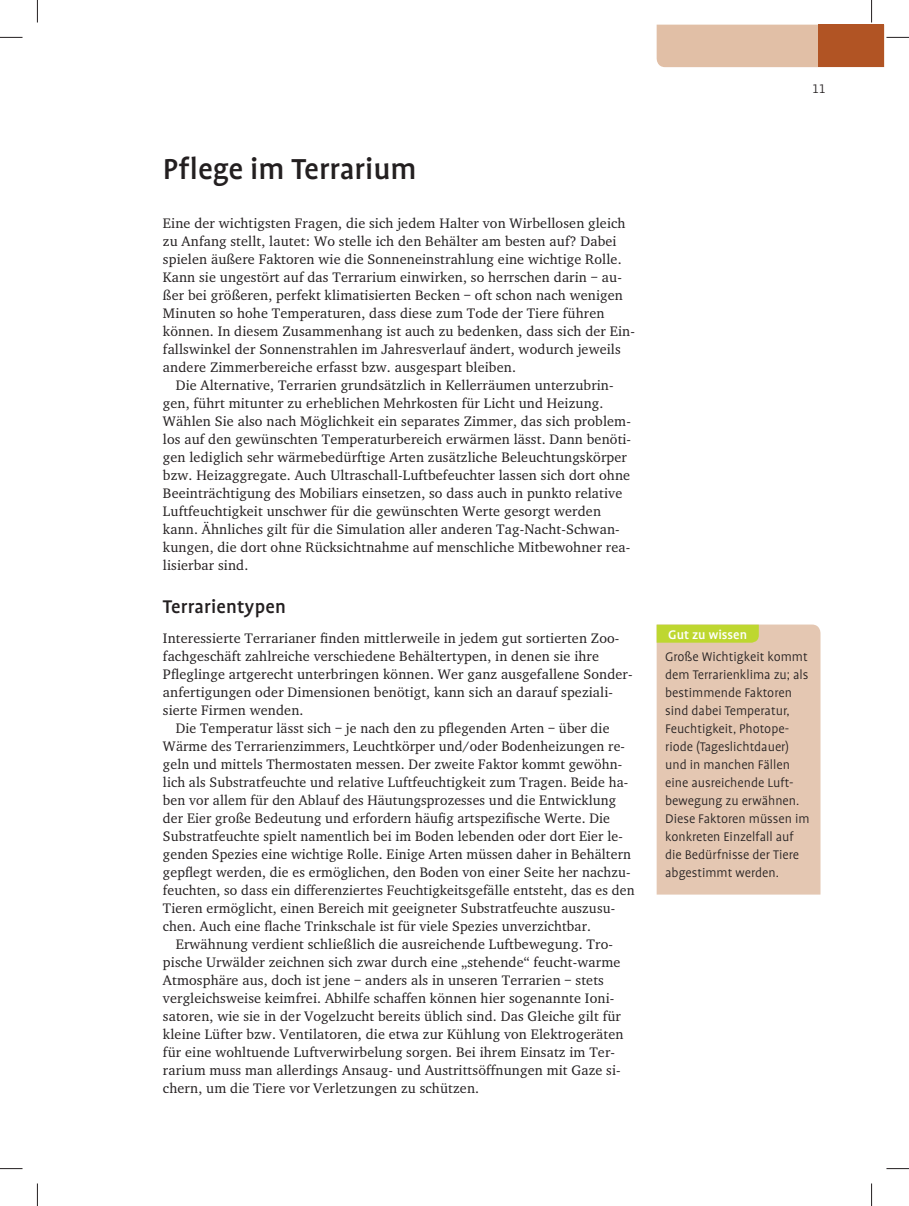
<style>
.page{position:relative;width:909px;height:1206px;background:#fff}
.page>*{position:absolute;margin:0;border:0;box-sizing:border-box;transform-origin:0 0}
.t1{font:500 33px "UV Profile Tab";color:#231f20}
.t2{font:500 21px "UV Profile Tab";letter-spacing:.01em;color:#231f20}
.t3{font:14.25px/18px "UV Charter";letter-spacing:.01em;color:#231f20}
.t4{font:300 14.25px/18px "UV Profile Tab";color:#231f20}
.t5{font:500 14.25px "UV Profile Tab";color:#fff}
</style>
<div class="page">
<div style="left:656px;top:624px;width:164px;height:270px;background:#e4c7b2"></div>
<div style="left:656px;top:625px;width:102px;height:18px;background:#bed730"></div>
<svg style="left:0;top:37px;width:22px;height:1px"></svg>
<svg style="left:0;top:1168px;width:22px;height:1px"></svg>
<svg style="left:886px;top:1168px;width:22px;height:1px"></svg>
<svg style="left:37px;top:0;width:1px;height:22px"></svg>
<svg style="left:37px;top:1183px;width:1px;height:23px"></svg>
<svg style="left:656px;top:0;width:252px;height:67px"></svg>
<svg style="left:871px;top:1183px;width:1px;height:23px"></svg>
<h1 class="t1" style="left:163px;top:155px;width:255px">Pflege im Terrarium</h1>
<p class="t3" style="left:163px;top:215px;width:473px">Eine der wichtigsten Fragen, die sich jedem Halter von Wirbellosen gleich zu Anfang stellt, lautet: Wo stelle ich den Behälter am besten auf? Dabei spielen äußere Faktoren wie die Sonneneinstrahlung eine wichtige Rolle.<br>Kann sie ungestört auf das Terrarium einwirken, so herrschen darin – au&shy;ßer bei größeren, perfekt klimatisierten Becken – oft schon nach wenigen Minuten so hohe Temperaturen, dass diese zum Tode der Tiere führen können. In diesem Zusammenhang ist auch zu bedenken, dass sich der Ein&shy;fallswinkel der Sonnenstrahlen im Jahresverlauf ändert, wodurch jeweils andere Zimmerbereiche erfasst bzw. ausgespart bleiben.</p>
<p class="t3" style="left:163px;top:377px;width:469px;text-indent:13px">Die Alternative, Terrarien grundsätzlich in Kellerräumen unterzubrin&shy;gen, führt mitunter zu erheblichen Mehrkosten für Licht und Heizung.<br>Wählen Sie also nach Möglichkeit ein separates Zimmer, das sich problem&shy;los auf den gewünschten Temperaturbereich erwärmen lässt. Dann benöti&shy;gen lediglich sehr wärmebedürftige Arten zusätzliche Beleuchtungskörper bzw. Heizaggregate. Auch Ultraschall-Luftbefeuchter lassen sich dort ohne Beeinträchtigung des Mobiliars einsetzen, so dass auch in punkto relative Luftfeuchtigkeit unschwer für die gewünschten Werte gesorgt werden kann. Ähnliches gilt für die Simulation aller anderen Tag-Nacht-Schwan&shy;kungen, die dort ohne Rücksichtnahme auf menschliche Mitbewohner rea&shy;lisierbar sind.</p>
<h2 class="t2" style="left:163px;top:597px;width:124px">Terrarientypen</h2>
<p class="t3" style="left:163px;top:629px;width:458px">Interessierte Terrarianer finden mittlerweile in jedem gut sortierten Zoo-</p>
<p class="t3" style="left:163px;top:647px;width:437px">fachgeschäft zahlreiche verschiedene Behältertypen, in denen sie ihre</p>
<p class="t3" style="left:163px;top:665px;width:471px">Pfleglinge artgerecht unterbringen können. Wer ganz ausgefallene Sonder-</p>
<p class="t3" style="left:163px;top:683px;width:451px">anfertigungen oder Dimensionen benötigt, kann sich an darauf speziali-</p>
<p class="t3" style="left:163px;top:701px;width:142px">sierte Firmen wenden.</p>
<p class="t3" style="left:176px;top:719px;width:435px">Die Temperatur lässt sich – je nach den zu pflegenden Arten – über die</p>
<p class="t3" style="left:163px;top:737px;width:463px">Wärme des Terrarienzimmers, Leuchtkörper und/oder Bodenheizungen re-</p>
<p class="t3" style="left:163px;top:755px;width:460px">geln und mittels Thermostaten messen. Der zweite Faktor kommt gewöhn-</p>
<p class="t3" style="left:163px;top:773px;width:466px">lich als Substratfeuchte und relative Luftfeuchtigkeit zum Tragen. Beide ha-</p>
<p class="t3" style="left:163px;top:791px;width:454px">ben vor allem für den Ablauf des Häutungsprozesses und die Entwicklung</p>
<p class="t3" style="left:163px;top:809px;width:448px">der Eier große Bedeutung und erfordern häufig artspezifische Werte. Die</p>
<p class="t3" style="left:163px;top:827px;width:461px">Substratfeuchte spielt namentlich bei im Boden lebenden oder dort Eier le-</p>
<p class="t3" style="left:163px;top:845px;width:469px">genden Spezies eine wichtige Rolle. Einige Arten müssen daher in Behältern</p>
<p class="t3" style="left:163px;top:863px;width:469px">gepflegt werden, die es ermöglichen, den Boden von einer Seite her nachzu-</p>
<p class="t3" style="left:163px;top:881px;width:473px">feuchten, so dass ein differenziertes Feuchtigkeitsgefälle entsteht, das es den</p>
<p class="t3" style="left:163px;top:899px;width:453px">Tieren ermöglicht, einen Bereich mit geeigneter Substratfeuchte auszusu-</p>
<p class="t3" style="left:163px;top:917px;width:429px">chen. Auch eine flache Trinkschale ist für viele Spezies unverzichtbar.</p>
<p class="t3" style="left:176px;top:935px;width:438px">Erwähnung verdient schließlich die ausreichende Luftbewegung. Tro-</p>
<p class="t3" style="left:163px;top:953px;width:459px">pische Urwälder zeichnen sich zwar durch eine „stehende“ feucht-warme</p>
<p class="t3" style="left:163px;top:971px;width:442px">Atmosphäre aus, doch ist jene – anders als in unseren Terrarien – stets</p>
<p class="t3" style="left:163px;top:989px;width:452px">vergleichsweise keimfrei. Abhilfe schaffen können hier sogenannte Ioni-</p>
<p class="t3" style="left:163px;top:1007px;width:459px">satoren, wie sie in der Vogelzucht bereits üblich sind. Das Gleiche gilt für</p>
<p class="t3" style="left:163px;top:1025px;width:462px">kleine Lüfter bzw. Ventilatoren, die etwa zur Kühlung von Elektrogeräten</p>
<p class="t3" style="left:163px;top:1043px;width:453px">für eine wohltuende Luftverwirbelung sorgen. Bei ihrem Einsatz im Ter-</p>
<p class="t3" style="left:163px;top:1061px;width:459px">rarium muss man allerdings Ansaug- und Austrittsöffnungen mit Gaze si-</p>
<p class="t3" style="left:163px;top:1079px;width:317px">chern, um die Tiere vor Verletzungen zu schützen.</p>
<p class="t4" style="left:811px;top:81px;width:15px">11</p>
<p class="t5" style="left:668px;top:629px;width:80px">Gut zu wissen</p>
<p class="t4" style="left:665px;top:648px;width:146px">Große Wichtigkeit kommt dem Terrarienklima zu; als bestimmende Faktoren sind dabei Temperatur,<br>Feuchtigkeit, Photope&shy;riode (Tageslichtdauer) und in manchen Fällen eine ausreichende Luft&shy;bewegung zu erwähnen.<br>Diese Faktoren müssen im konkreten Einzelfall auf die Bedürfnisse der Tiere abgestimmt werden.</p>
</div>
